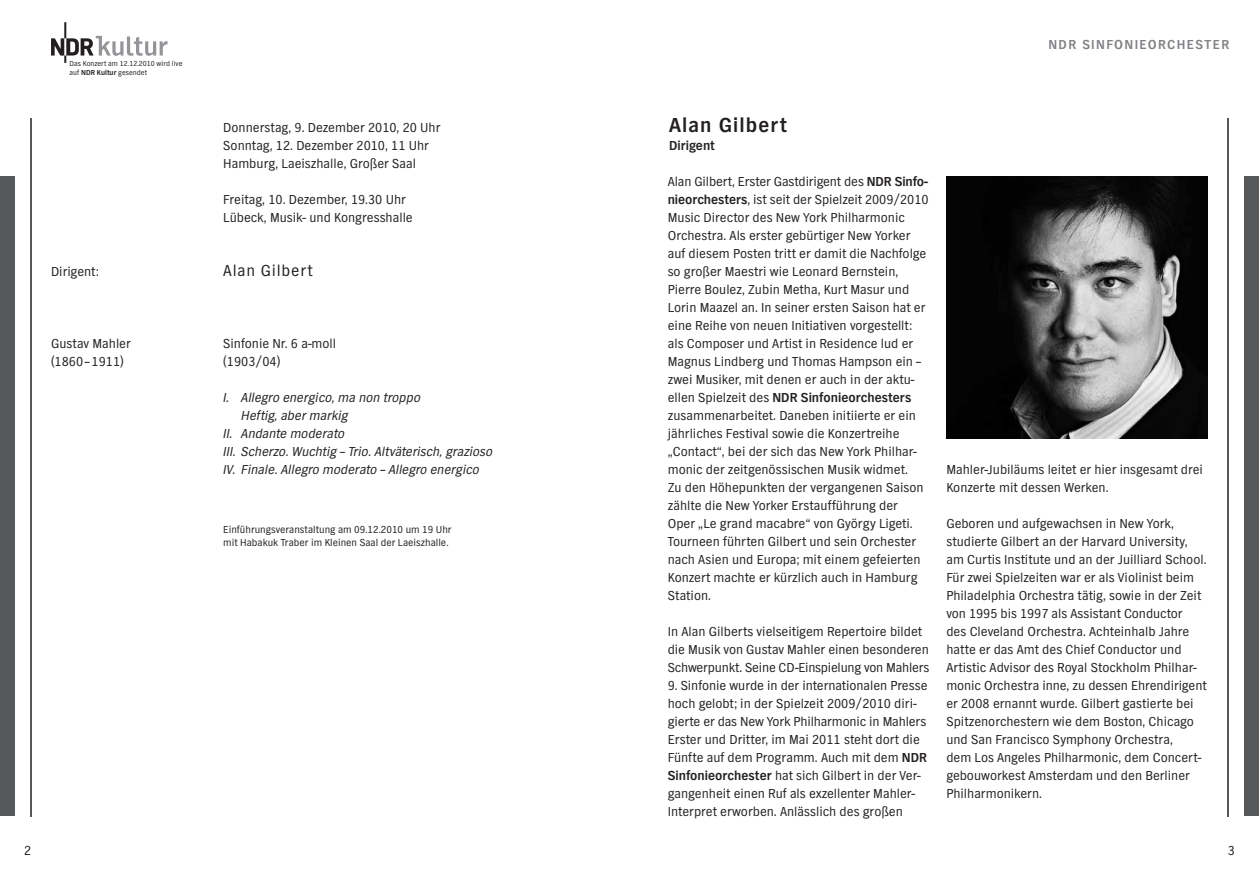
<style>
.page{position:relative;width:1259px;height:893px;background:#fff}
.page>*{position:absolute;margin:0;border:0;box-sizing:border-box;transform-origin:0 0}
.t1{font:700 21px "NDR Sans";letter-spacing:.05em;color:#231f20}
.t2{font:16.5px "NDR Sans";letter-spacing:.05em;color:#231f20}
.t3{font:13.5px/18px "NDR Sans";color:#231f20}
.t4{font:italic 13.5px "NDR Sans";color:#231f20}
.t5{font:700 13.5px "NDR Sans";letter-spacing:.1em;color:#808285}
.t6{font:700 13.5px "NDR Sans";color:#231f20}
.t7{font:10.5px/13.5px "NDR Sans";color:#231f20}
.t8{font:7.5px/9px "NDR Sans";color:#231f20}
.s1{font-weight:700}
</style>
<div class="page">
<div style="left:1244px;top:176px;width:15px;height:640px;background:#57585a"></div>
<hr style="left:1227px;top:118px;width:2px;height:698px;background:#57585a">
<svg style="left:51px;top:22px;width:116px;height:41px"></svg>
<img style="left:946px;top:176px;width:262px;height:262px">
<div style="left:0;top:176px;width:15px;height:640px;background:#57585a"></div>
<hr style="left:30px;top:118px;width:1px;height:698px;background:#57585a">
<p class="t8" style="left:70px;top:59px;width:114px">Das Konzert am 12.12.2010 wird live auf <span class="s1">NDR Kultur</span> gesendet</p>
<p class="t3" style="left:51px;top:263px;width:49px">Dirigent:</p>
<p class="t3" style="left:51px;top:335px;width:81px">Gustav Mahler (1860 – 1911)</p>
<p class="t3" style="left:223px;top:119px;width:219px">Donnerstag, 9. Dezember 2010, 20 Uhr<br>Sonntag, 12. Dezember 2010, 11 Uhr<br>Hamburg, Laeiszhalle, Großer Saal</p>
<p class="t3" style="left:223px;top:191px;width:191px">Freitag, 10. Dezember, 19.30 Uhr<br>Lübeck, Musik- und Kongresshalle</p>
<p class="t2" style="left:223px;top:262px;width:91px">Alan Gilbert</p>
<p class="t3" style="left:223px;top:335px;width:114px">Sinfonie Nr. 6 a-moll (1903/04)</p>
<p class="t4" style="left:223px;top:390px;width:199px">I. Allegro energico, ma non troppo</p>
<p class="t4" style="left:241px;top:408px;width:109px">Heftig, aber markig</p>
<p class="t4" style="left:223px;top:426px;width:123px">II. Andante moderato</p>
<p class="t4" style="left:223px;top:444px;width:271px">III. Scherzo. Wuchtig – Trio. Altväterisch, grazioso</p>
<p class="t4" style="left:223px;top:462px;width:258px">IV. Finale. Allegro moderato – Allegro energico</p>
<p class="t7" style="left:223px;top:523px;width:230px">Einführungsveranstaltung am 09.12.2010 um 19 Uhr mit Habakuk Traber im Kleinen Saal der Laeiszhalle.</p>
<p class="t3" style="left:24px;top:841px;width:9px">2</p>
<p class="t5" style="left:1048px;top:37px;width:182px">NDR SINFONIEORCHESTER</p>
<h1 class="t1" style="left:669px;top:114px;width:119px">Alan Gilbert</h1>
<p class="t6" style="left:669px;top:138px;width:47px">Dirigent</p>
<p class="t3" style="left:668px;top:173px;width:262px">Alan Gilbert, Erster Gastdirigent des <span class="s1">NDR Sinfo&shy;nieorchesters</span>, ist seit der Spielzeit 2009/2010<br>Music Director des New York Philharmonic Orchestra. Als erster gebürtiger New Yorker auf diesem Posten tritt er damit die Nachfolge so großer Maestri wie Leonard Bernstein, Pierre Boulez, Zubin Metha, Kurt Masur und Lorin Maazel an. In seiner ersten Saison hat er eine Reihe von neuen Initiativen vorgestellt: als Composer und Artist in Residence lud er Magnus Lindberg und Thomas Hampson ein – zwei Musiker, mit denen er auch in der aktu&shy;ellen Spielzeit des <span class="s1">NDR Sinfonieorchesters </span>zusammenarbeitet. Daneben initiierte er ein jährliches Festival sowie die Konzertreihe „Contact“, bei der sich das New York Philhar&shy;monic der zeitgenössischen Musik widmet.<br>Zu den Höhepunkten der vergangenen Saison zählte die New Yorker Erstaufführung der Oper „Le grand macabre“ von György Ligeti.<br>Tourneen führten Gilbert und sein Orchester nach Asien und Europa; mit einem gefeierten Konzert machte er kürzlich auch in Hamburg Station.</p>
<p class="t3" style="left:668px;top:623px;width:263px">In Alan Gilberts vielseitigem Repertoire bildet die Musik von Gustav Mahler einen besonderen<br>Schwerpunkt. Seine CD-Einspielung von Mahlers</p>
<p class="t3" style="left:668px;top:677px;width:261px">9. Sinfonie wurde in der internationalen Presse hoch gelobt; in der Spielzeit 2009/2010 diri&shy;gierte er das New York Philharmonic in Mahlers Erster und Dritter, im Mai 2011 steht dort die Fünfte auf dem Programm. Auch mit dem <span class="s1">NDR Sinfonieorchester</span> hat sich Gilbert in der Ver&shy;gangenheit einen Ruf als exzellenter Mahler-Interpret erworben. Anlässlich des großen</p>
<p class="t3" style="left:946px;top:461px;width:258px">Mahler-Jubiläums leitet er hier insgesamt drei<br>Konzerte mit dessen Werken.</p>
<p class="t3" style="left:946px;top:515px;width:262px">Geboren und aufgewachsen in New York, studierte Gilbert an der Harvard University, am Curtis Institute und an der Juilliard School.<br>Für zwei Spielzeiten war er als Violinist beim Philadelphia Orchestra tätig, sowie in der Zeit von 1995 bis 1997 als Assistant Conductor<br>des Cleveland Orchestra. Achteinhalb Jahre hatte er das Amt des Chief Conductor und Artistic Advisor des Royal Stockholm Philhar&shy;monic Orchestra inne, zu dessen Ehrendirigent er 2008 ernannt wurde. Gilbert gastierte bei Spitzen orchestern wie dem Boston, Chicago und San Francisco Symphony Orchestra,<br>dem Los Angeles Philharmonic, dem Concert&shy;gebouworkest Amsterdam und den Berliner Philharmonikern.</p>
<p class="t3" style="left:1227px;top:841px;width:9px">3</p>
</div>
